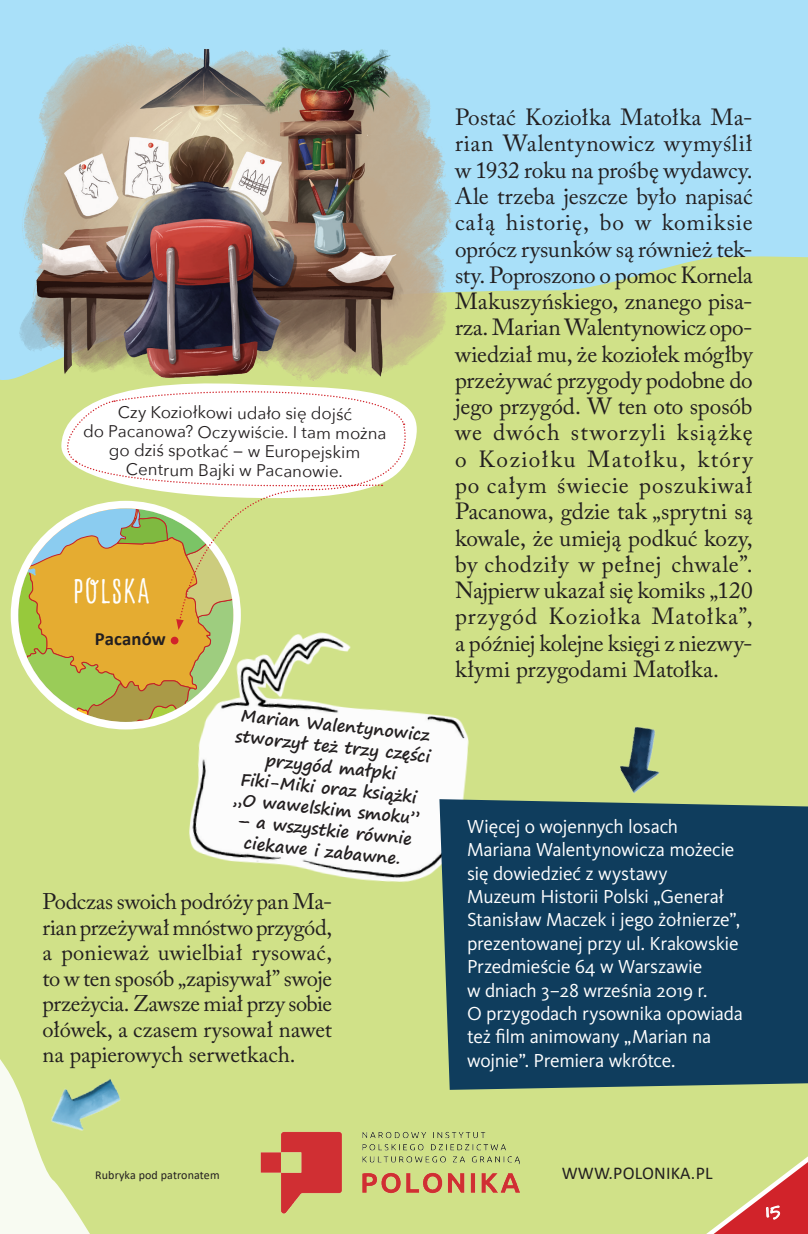
<style>
.page{position:relative;width:808px;height:1234px;background:#fff}
.page>*{position:absolute;margin:0;border:0;box-sizing:border-box;transform-origin:0 0}
.t1{font:36.6px "Goodlife Sans Condensed";letter-spacing:.015em;color:#fff}
.t2{font:23.25px/26.2px "Adobe Caslon Pro";color:#231f20;text-align:justify}
.t3{font:22.5px/25.5px "Adobe Caslon Pro";letter-spacing:-.005em;color:#231f20;text-align:justify}
.t4{font:19.5px/23.4px "Kievit Pro";letter-spacing:-.015em;color:#fff}
.t5{font:700 18.75px "Calibri";letter-spacing:.01em;color:#231f20}
.t6{font:18.75px "Andy Pro";color:#fff;scale:1.28 1}
.t7{font:18px "Calibri";letter-spacing:.01em;color:#231f20}
.t8{font:16.95px/19px "Avenir Next";color:#231f20;text-align:center}
.t9{font:700 16.5px/21px "Segoe Print";color:#231f20;text-align:center}
.t10{font:12px "Calibri";letter-spacing:.01em;color:#231f20}
</style>
<div class="page">
<div style="left:0;top:244px;width:808px;height:989px;background:#d0e188"></div>
<div style="left:0;top:0;width:808px;height:292px;background:#a9e0f9"></div>
<img style="left:260px;top:1131px;width:260px;height:83px">
<img style="left:620px;top:727px;width:40px;height:67px">
<svg style="left:0;top:1059px;width:90px;height:174px"></svg>
<img style="left:0;top:40px;width:464px;height:344px">
<img style="left:18px;top:1059px;width:103px;height:89px">
<svg style="left:18px;top:384px;width:395px;height:337px"></svg>
<img style="left:161px;top:603px;width:308px;height:279px">
<div style="left:439px;top:799px;width:369px;height:290px;background:#0f3d5d"></div>
<svg style="left:707px;top:1156px;width:101px;height:77px"></svg>
<p class="t8" style="left:84px;top:400px;width:305px;rotate:1deg">Czy Koziołkowi udało się dojść<br>do Pacanowa? Oczywiście. I tam można go dziś spotkać − w Europejskim<br>Centrum Bajki w Pacanowie.</p>
<h1 class="t1" style="left:72px;top:570px;width:79px">POLskA</h1>
<p class="t5" style="left:95px;top:625px;width:72px">Pacanów</p>
<p class="t2" style="left:455px;top:104px;width:299px">Postać Koziołka Matołka Ma&shy;rian Walentynowicz wymyślił w 1932 roku na prośbę wydawcy.<br>Ale trzeba jeszcze było napisać całą historię, bo w komiksie oprócz rysunków są również tek&shy;sty. Poproszono o pomoc Kornela Makuszyńskiego, znanego pisa&shy;rza. Marian Walentynowicz opo&shy;wiedział mu, że koziołek mógłby przeżywać przygody podobne do jego przygód. W ten oto sposób we dwóch stworzyli książkę o Koziołku Matołku, który po całym świecie poszukiwał Pacanowa, gdzie tak „sprytni są kowale, że umieją podkuć kozy, by chodziły w pełnej chwale”.<br>Najpierw ukazał się komiks „120 przygód Koziołka Matołka”, a później kolejne księgi z niezwy&shy;kłymi przygodami Matołka.</p>
<p class="t9" style="left:239px;top:703px;width:197px;rotate:6deg">Marian Walentynowicz stworzył też trzy części przygód małpki<br>Fiki-Miki oraz książki „O wawelskim smoku”</p>
<p class="t9" style="left:238px;top:809px;width:178px;rotate:6deg">– a wszystkie równie ciekawe i zabawne.</p>
<p class="t4" style="left:467px;top:814px;width:277px">Więcej o wojennych losach<br>Mariana Walentynowicza możecie się dowiedzieć z wystawy<br>Muzeum Historii Polski „Generał<br>Stanisław Maczek i jego żołnierze”, prezentowanej przy ul. Krakowskie<br>Przedmieście 64 w Warszawie<br>w dniach 3–28 września 2019 r.<br>O przygodach rysownika opowiada też film animowany „Marian na wojnie”. Premiera wkrótce.</p>
<p class="t3" style="left:43px;top:888px;width:291px">Podczas swoich podróży pan Ma&shy;rian przeżywał mnóstwo przygód, a ponieważ uwielbiał rysować, to w ten sposób „zapisywał” swoje przeżycia. Zawsze miał przy sobie ołówek, a czasem rysował nawet na papierowych serwetkach.</p>
<p class="t10" style="left:95px;top:1166px;width:126px">Rubryka pod patronatem</p>
<p class="t7" style="left:562px;top:1160px;width:153px">WWW.POLONIKA.PL</p>
<p class="t6" style="left:765px;top:1200px;width:13px">15</p>
</div>
